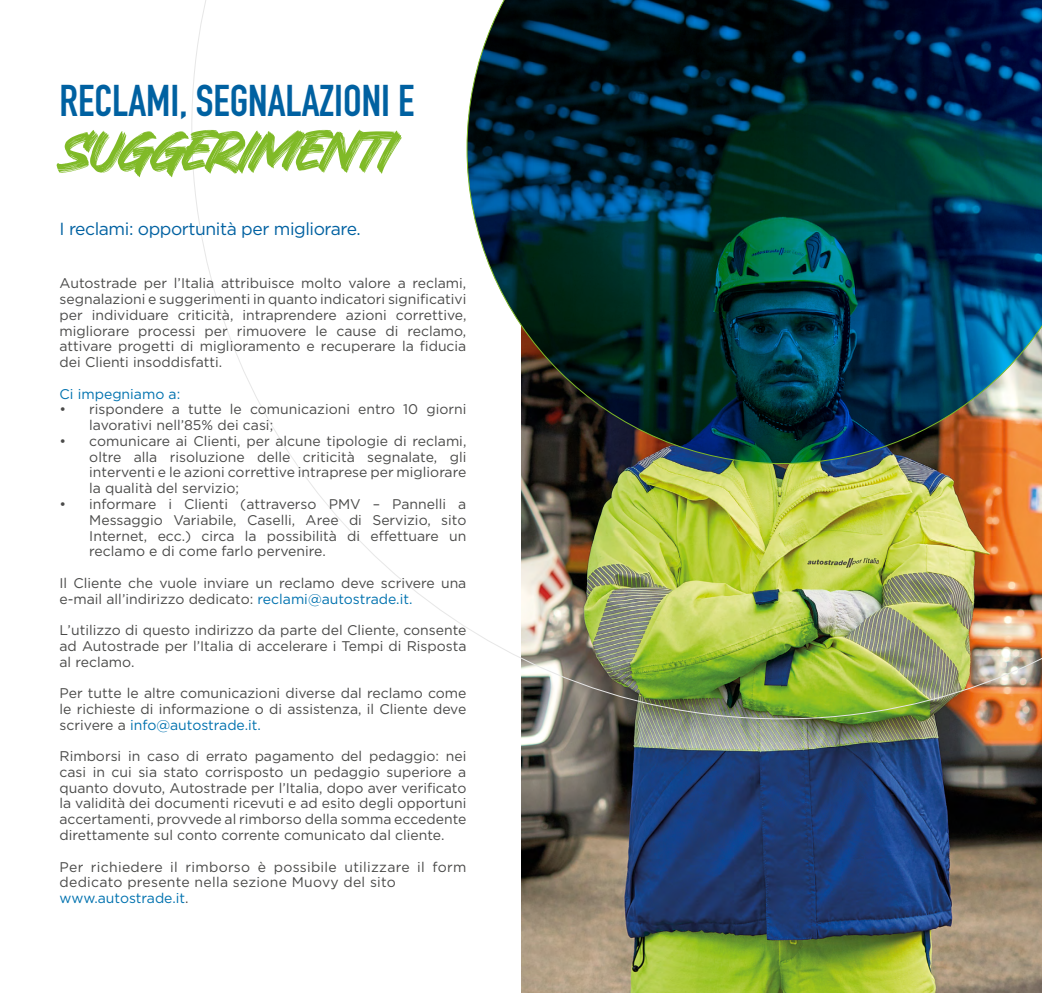
<style>
.page{position:relative;width:1042px;height:993px;background:#fff}
.page>*{position:absolute;margin:0;border:0;box-sizing:border-box;transform-origin:0 0}
.t1{font:56px "Granesta";letter-spacing:-.03em;color:#80ba27}
.t2{font:700 43.75px "DIN Condensed";color:#0061a1}
.t3{font:17.5px "Gotham";letter-spacing:-.025em;color:#0061a1}
.t4{font:14px/15.8px "Gotham";color:#4a4a49;text-align:justify}
.t5{font:14px/15.8px "Gotham";letter-spacing:.02em;color:#4a4a49}
.t6{font:14px "Gotham";color:#0072af}
.s1{color:#0072af}
</style>
<div class="page">
<img style="left:521px;top:719px;width:521px;height:273px">
<img style="left:191px;top:0;width:851px;height:719px">
<svg style="left:466px;top:0;width:576px;height:464px;background:#163a46"></svg>
<h2 class="t2" style="left:60px;top:71px;width:356px">RECLAMI, SEGNALAZIONI E</h2>
<h1 class="t1" style="left:60px;top:119px;width:337px">SUGGERIMENTI</h1>
<p class="t3" style="left:60px;top:217px;width:303px">I reclami: opportunità per migliorare.</p>
<p class="t4" style="left:60px;top:275px;width:408px">Autostrade per l’Italia attribuisce molto valore a reclami, segnalazioni e suggerimenti in quanto indicatori significativi per individuare criticità, intraprendere azioni correttive, migliorare processi per rimuovere le cause di reclamo, attivare progetti di miglioramento e recuperare la fiducia dei Clienti insoddisfatti.</p>
<p class="t6" style="left:60px;top:384px;width:122px">Ci impegniamo a:</p>
<p class="t4" style="left:89px;top:401px;width:378px;text-indent:-30px">• rispondere a tutte le comunicazioni entro 10 giorni lavorativi nell’85% dei casi;</p>
<p class="t4" style="left:89px;top:432px;width:379px;text-indent:-30px">• comunicare ai Clienti, per alcune tipologie di reclami, oltre alla risoluzione delle criticità segnalate, gli interventi e le azioni correttive intraprese per migliorare la qualità del servizio;</p>
<p class="t4" style="left:89px;top:495px;width:379px;text-indent:-30px">• informare i Clienti (attraverso PMV – Pannelli a Messaggio Variabile, Caselli, Aree di Servizio, sito Internet, ecc.) circa la possibilità di effettuare un reclamo e di come farlo pervenire.</p>
<p class="t4" style="left:60px;top:574px;width:408px">Il Cliente che vuole inviare un reclamo deve scrivere una e-mail all’indirizzo dedicato: <span class="s1">reclami@autostrade.it.</span></p>
<p class="t4" style="left:60px;top:621px;width:408px">L’utilizzo di questo indirizzo da parte del Cliente, consente ad Autostrade per l’Italia di accelerare i Tempi di Risposta al reclamo.</p>
<p class="t4" style="left:60px;top:684px;width:408px">Per tutte le altre comunicazioni diverse dal reclamo come le richieste di informazione o di assistenza, il Cliente deve scrivere a <span class="s1">info@autostrade.it.</span></p>
<p class="t4" style="left:60px;top:747px;width:408px">Rimborsi in caso di errato pagamento del pedaggio: nei casi in cui sia stato corrisposto un pedaggio superiore a quanto dovuto, Autostrade per l’Italia, dopo aver verificato la validità dei documenti ricevuti e ad esito degli opportuni accertamenti, provvede al rimborso della somma eccedente direttamente sul conto corrente comunicato dal cliente.</p>
<p class="t5" style="left:60px;top:858px;width:408px">Per richiedere il rimborso è possibile utilizzare il form dedicato presente nella sezione Muovy del sito <span class="s1">www.autostrade.it</span>.</p>
</div>
